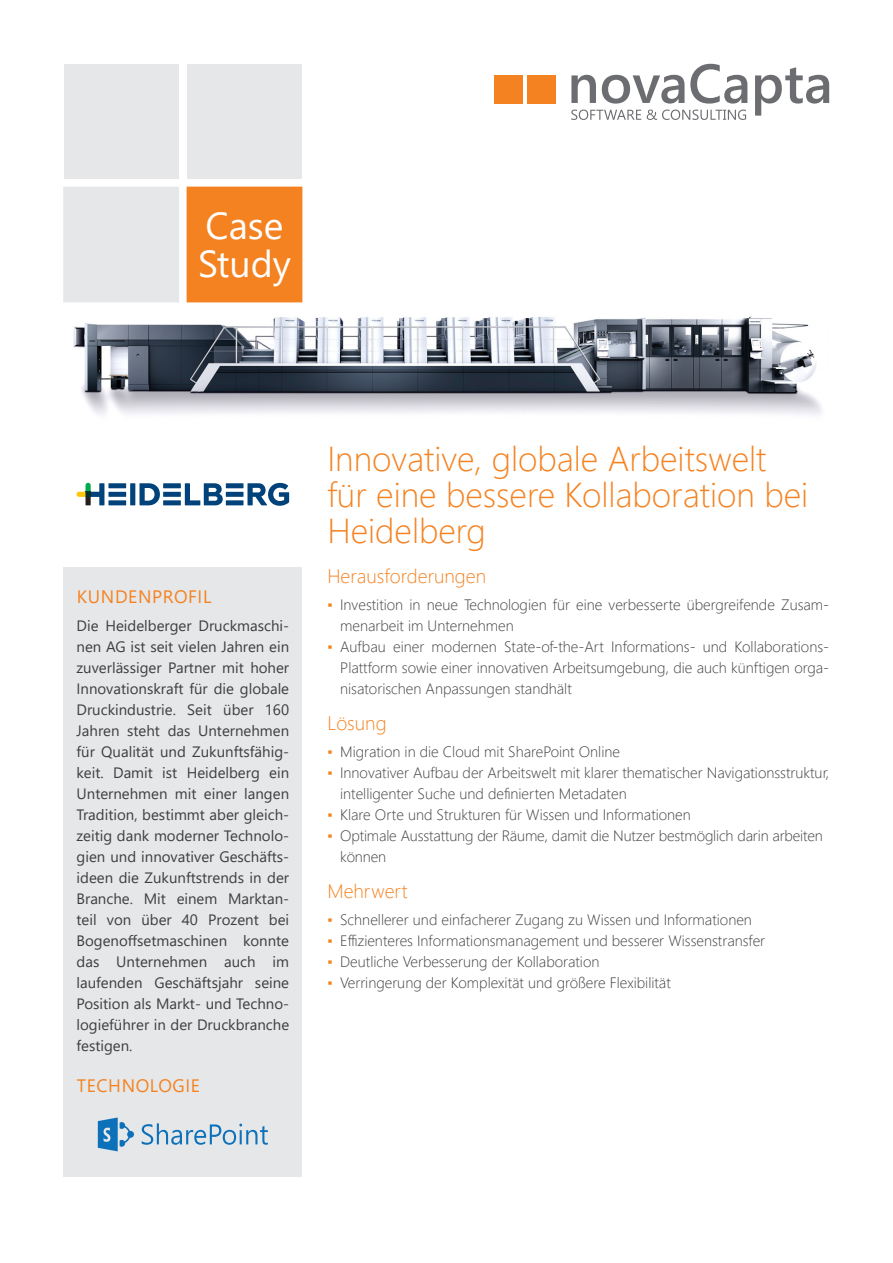
<style>
.page{position:relative;width:893px;height:1263px;background:#fff}
.page>*{position:absolute;margin:0;border:0;box-sizing:border-box;transform-origin:0 0}
.t1{font:37.5px/37.5px "Segoe UI";color:#fff}
.Header_23_pt{font:300 34.5px/36px "Segoe UI";color:#f58220}
.Subtitle_13_pt{font:300 19.5px "Segoe UI";color:#f58220}
.t2{font:18px "Segoe UI";letter-spacing:.035em;color:#f58220}
.t3{font:300 15px/21px "Segoe UI";color:#3e3e3f}
.t4{font:15px/21px "Segoe UI";color:#3e3e3f;text-align:justify}
.s1{color:#f58220}
</style>
<div class="page">
<div style="left:64px;top:568px;width:238px;height:609px;background:#e6e7e9"></div>
<img style="left:64px;top:186px;width:758px;height:229px">
<svg style="left:140px;top:483px;width:20px;height:22px"></svg>
<div style="left:130px;top:483px;width:5px;height:22px;background:#004279"></div>
<div style="left:108px;top:483px;width:18px;height:5px;background:#004279"></div>
<div style="left:108px;top:492px;width:18px;height:5px;background:#004279"></div>
<div style="left:108px;top:500px;width:18px;height:5px;background:#004279"></div>
<div style="left:163px;top:483px;width:18px;height:5px;background:#004279"></div>
<div style="left:163px;top:492px;width:18px;height:5px;background:#004279"></div>
<div style="left:163px;top:500px;width:18px;height:5px;background:#004279"></div>
<svg style="left:185px;top:483px;width:38px;height:22px"></svg>
<div style="left:226px;top:483px;width:17px;height:5px;background:#004279"></div>
<div style="left:226px;top:492px;width:17px;height:5px;background:#004279"></div>
<div style="left:226px;top:500px;width:17px;height:5px;background:#004279"></div>
<svg style="left:247px;top:483px;width:42px;height:23px"></svg>
<svg style="left:77px;top:483px;width:27px;height:22px"></svg>
<svg style="left:142px;top:1123px;width:126px;height:22px"></svg>
<svg style="left:98px;top:1117px;width:36px;height:34px"></svg>
<div style="left:187px;top:187px;width:115px;height:115px;background:#f58220"></div>
<div style="left:64px;top:64px;width:115px;height:115px;background:#e6e7e9"></div>
<div style="left:187px;top:64px;width:115px;height:115px;background:#e6e7e9"></div>
<div style="left:64px;top:187px;width:115px;height:115px;background:#e6e7e9"></div>
<div style="left:495px;top:75px;width:28px;height:28px;background:#f58220"></div>
<div style="left:528px;top:75px;width:28px;height:28px;background:#f58220"></div>
<svg style="left:571px;top:64px;width:258px;height:56px"></svg>
<h1 class="t1" style="left:198px;top:204px;width:94px">Case<br>Study</h1>
<p class="t2" style="left:77px;top:580px;width:136px">KUNDENPROFIL</p>
<p class="t4" style="left:77px;top:614px;width:214px">Die Heidelberger Druckmaschi&shy;nen AG ist seit vielen Jahren ein zuverlässiger Partner mit hoher Innovationskraft für die globale Druckindustrie. Seit über 160<br>Jahren steht das Unternehmen für Qualität und Zukunftsfähig&shy;keit. Damit ist Heidelberg ein Unternehmen mit einer langen Tradition, bestimmt aber gleich&shy;zeitig dank moderner Technolo&shy;gien und innovativer Geschäfts&shy;ideen die Zukunftstrends in der Branche. Mit einem Marktan&shy;teil von über 40 Prozent bei -Bogenoffsetmaschinen -konnte das Unternehmen auch im laufenden Geschäftsjahr seine Position als Markt- und Techno&shy;logieführer in der Druckbranche festigen.</p>
<p class="t2" style="left:77px;top:1068px;width:125px">TECHNOLOGIE</p>
<p class="Header_23_pt" style="left:327px;top:437px;width:440px">Innovative, globale Arbeitswelt</p>
<p class="Header_23_pt" style="left:327px;top:473px;width:482px">für eine bessere Kollaboration bei<br>Heidelberg</p>
<p class="Subtitle_13_pt" style="left:327px;top:557px;width:160px">Herausforderungen</p>
<p class="t3" style="left:340px;top:593px;width:490px;text-indent:-13px"><span class="s1">▪</span> Investition in neue Technologien für eine verbesserte übergreifende Zusam&shy;menarbeit im Unternehmen</p>
<p class="t3" style="left:340px;top:635px;width:490px;text-align:justify;text-indent:-13px"><span class="s1">▪</span> Aufbau einer modernen State-of-the-Art Informations- und Kollaborations-Plattform sowie einer innovativen Arbeitsumgebung, die auch künftigen orga&shy;nisatorischen Anpassungen standhält</p>
<p class="Subtitle_13_pt" style="left:327px;top:704px;width:61px">Lösung</p>
<p class="t3" style="left:327px;top:740px;width:294px"><span class="s1">▪</span> Migration in die Cloud mit SharePoint Online</p>
<p class="t3" style="left:340px;top:761px;width:490px;text-indent:-13px"><span class="s1">▪</span> Innovativer Aufbau der Arbeitswelt mit klarer thematischer Navigationsstruktur, intelligenter Suche und definierten Metadaten</p>
<p class="t3" style="left:327px;top:803px;width:365px"><span class="s1">▪</span> Klare Orte und Strukturen für Wissen und Informationen</p>
<p class="t3" style="left:340px;top:824px;width:484px;text-indent:-13px"><span class="s1">▪</span> Optimale Ausstattung der Räume, damit die Nutzer bestmöglich darin arbeiten können</p>
<p class="Subtitle_13_pt" style="left:327px;top:872px;width:82px">Mehrwert</p>
<p class="t3" style="left:327px;top:908px;width:426px"><span class="s1">▪</span> Schnellerer und einfacherer Zugang zu Wissen und Informationen</p>
<p class="t3" style="left:327px;top:929px;width:439px"><span class="s1">▪</span> Effizienteres Informationsmanagement und besserer Wissenstransfer</p>
<p class="t3" style="left:327px;top:950px;width:274px"><span class="s1">▪</span> Deutliche Verbesserung der Kollaboration</p>
<p class="t3" style="left:327px;top:971px;width:345px"><span class="s1">▪</span> Verringerung der Komplexität und größere Flexibilität</p>
</div>
